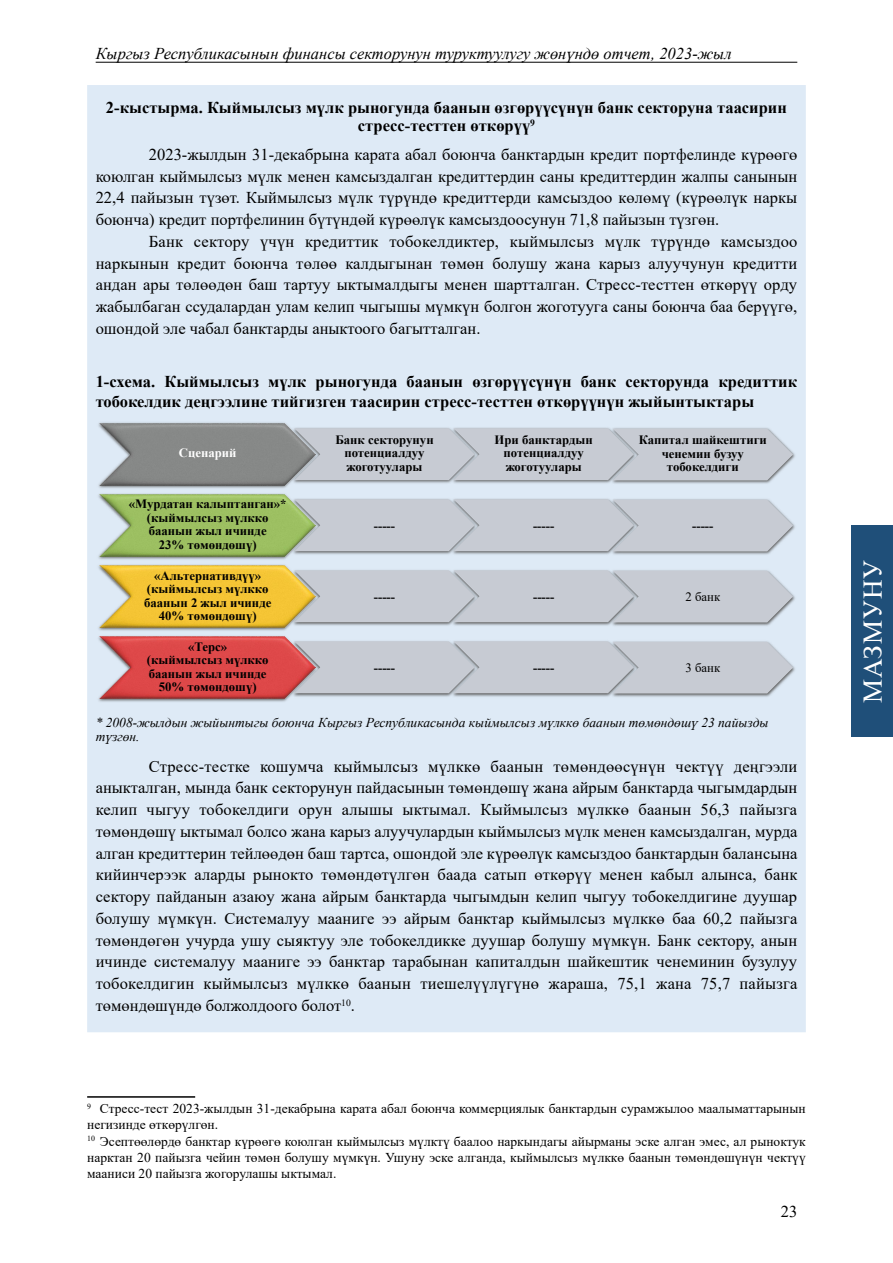
<style>
.page{position:relative;width:893px;height:1263px;background:#fff}
.page>*{position:absolute;margin:0;border:0;box-sizing:border-box;transform-origin:0 0}
.t1{font:27px "Times New Roman";letter-spacing:.035em;color:#fff}
.t2{font:16.5px/21.8px "Times New Roman";color:#000;text-align:justify}
.t3{font:700 16.5px/18.1px "Times New Roman";color:#000;text-align:center}
.t4{font:italic 16.5px "Times New Roman";color:#000}
.t5{font:13.5px/16.2px "Times New Roman";color:#000}
.t6{font:italic 13.5px/14.9px "Times New Roman";color:#000}
.t7{font:700 12.75px/13.5px "Times New Roman";color:#000;text-align:center}
.t8{font:12.75px "Times New Roman";color:#000}
.t9{font:700 12.75px "Times New Roman";color:#fff}
</style>
<div class="page">
<hr style="left:96px;top:62px;width:701px;height:1px;background:#000">
<div style="left:87px;top:85px;width:719px;height:947px;background:#deeaf6"></div>
<img style="left:96px;top:419px;width:701px;height:284px">
<img style="left:100px;top:423px;width:216px;height:62px">
<svg style="left:294px;top:428px;width:499px;height:52px;background:#c5c9d1"></svg>
<img style="left:100px;top:494px;width:216px;height:62px">
<svg style="left:294px;top:499px;width:499px;height:52px;background:#c5cad0"></svg>
<img style="left:100px;top:565px;width:216px;height:62px">
<svg style="left:294px;top:570px;width:499px;height:52px;background:#c6cacf"></svg>
<img style="left:100px;top:636px;width:216px;height:62px">
<svg style="left:294px;top:641px;width:499px;height:52px;background:#c6c8d0"></svg>
<hr style="left:87px;top:1096px;width:108px;height:2px;background:#000">
<div style="left:852px;top:526px;width:41px;height:211px;background:#1f4f79"></div>
<p class="t4" style="left:96px;top:42px;width:637px">Кыргыз Республикасынын финансы секторунун туруктуулугу жөнүндө отчет, 2023-жыл</p>
<p class="t3" style="left:106px;top:98px;width:682px">2-кыстырма. Кыймылсыз мүлк рыногунда баанын өзгөрүүсүнүн банк секторуна таасирин стресс-тесттен өткөрүү<sup>9</sup></p>
<p class="t2" style="left:96px;top:143px;width:703px;text-indent:53px">2023-жылдын 31-декабрына карата абал боюнча банктардын кредит портфелинде күрөөгө коюлган кыймылсыз мүлк менен камсыздалган кредиттердин саны кредиттердин жалпы санынын 22,4 пайызын түзөт. Кыймылсыз мүлк түрүндө кредиттерди камсыздоо көлөмү (күрөөлүк наркы боюнча) кредит портфелинин бүтүндөй күрөөлүк камсыздоосунун 71,8 пайызын түзгөн.</p>
<p class="t2" style="left:96px;top:230px;width:703px;text-indent:53px">Банк сектору үчүн кредиттик тобокелдиктер, кыймылсыз мүлк түрүндө камсыздоо наркынын кредит боюнча төлөө калдыгынан төмөн болушу жана карыз алуучунун кредитти андан ары төлөөдөн баш тартуу ыктымалдыгы менен шартталган. Стресс-тесттен өткөрүү орду жабылбаган ссудалардан улам келип чыгышы мүмкүн болгон жоготууга саны боюнча баа берүүгө, ошондой эле чабал банктарды аныктоого багытталган.</p>
<p class="t3" style="left:96px;top:371px;width:703px;line-height:19.8px;text-align:left">1-схема. Кыймылсыз мүлк рыногунда баанын өзгөрүүсүнүн банк секторунда кредиттик тобокелдик деңгээлине тийгизген таасирин стресс-тесттен өткөрүүнүн жыйынтыктары</p>
<p class="t9" style="left:179px;top:444px;width:59px">Сценарий</p>
<p class="t7" style="left:129px;top:497px;width:159px">«Мурдатан калыптанган»* (кыймылсыз мүлккө баанын жыл ичинде<br>23% төмөндөшү)</p>
<p class="t7" style="left:144px;top:568px;width:129px">«Альтернативдүү» (кыймылсыз мүлккө баанын 2 жыл ичинде<br>40% төмөндөшү)</p>
<p class="t7" style="left:147px;top:639px;width:123px">«Терс»<br>(кыймылсыз мүлккө баанын жыл ичинде<br>50% төмөндөшү)</p>
<p class="t7" style="left:335px;top:433px;width:100px">Банк секторунун потенциалдуу жоготуулары</p>
<p class="t7" style="left:494px;top:433px;width:100px">Ири банктардын потенциалдуу жоготуулары</p>
<p class="t7" style="left:639px;top:433px;width:129px">Капитал шайкештиги ченемин бузуу тобокелдиги</p>
<p class="t7" style="left:374px;top:518px;width:23px">-----</p>
<p class="t7" style="left:533px;top:518px;width:23px">-----</p>
<p class="t7" style="left:692px;top:519px;width:23px">-----</p>
<p class="t7" style="left:374px;top:589px;width:23px">-----</p>
<p class="t7" style="left:533px;top:589px;width:23px">-----</p>
<p class="t8" style="left:685px;top:588px;width:36px">2 банк</p>
<p class="t7" style="left:374px;top:660px;width:23px">-----</p>
<p class="t7" style="left:533px;top:660px;width:23px">-----</p>
<p class="t8" style="left:685px;top:659px;width:36px">3 банк</p>
<p class="t6" style="left:96px;top:714px;width:674px">* 2008-жылдын жыйынтыгы боюнча Кыргыз Республикасында кыймылсыз мүлккө баанын төмөндөшү 23 пайызды түзгөн.</p>
<p class="t2" style="left:96px;top:755px;width:703px;text-indent:53px">Стресс-тестке кошумча кыймылсыз мүлккө баанын төмөндөөсүнүн чектүү деңгээли аныкталган, мында банк секторунун пайдасынын төмөндөшү жана айрым банктарда чыгымдардын келип чыгуу тобокелдиги орун алышы ыктымал. Кыймылсыз мүлккө баанын 56,3 пайызга төмөндөшү ыктымал болсо жана карыз алуучулардын кыймылсыз мүлк менен камсыздалган, мурда алган кредиттерин тейлөөдөн баш тартса, ошондой эле күрөөлүк камсыздоо банктардын балансына кийинчерээк аларды рынокто төмөндөтүлгөн баада сатып өткөрүү менен кабыл алынса, банк сектору пайданын азаюу жана айрым банктарда чыгымдын келип чыгуу тобокелдигине дуушар болушу мүмкүн. Системалуу мааниге ээ айрым банктар кыймылсыз мүлккө баа 60,2 пайызга төмөндөгөн учурда ушу сыяктуу эле тобокелдикке дуушар болушу мүмкүн. Банк сектору, анын ичинде системалуу мааниге ээ банктар тарабынан капиталдын шайкештик ченеминин бузулуу тобокелдигин кыймылсыз мүлккө баанын тиешелүүлүгүнө жараша, 75,1 жана 75,7 пайызга төмөндөшүндө болжолдоого болот<sup>10</sup>.</p>
<p class="t5" style="left:87px;top:1100px;width:720px"><sup>9</sup> Стресс-тест 2023-жылдын 31-декабрына карата абал боюнча коммерциялык банктардын сурамжылоо маалыматтарынын негизинде өткөрүлгөн.<br><sup>10</sup> Эсептөөлөрдө банктар күрөөгө коюлган кыймылсыз мүлктү баалоо наркындагы айырманы эске алган эмес, ал рыноктук нарктан 20 пайызга чейин төмөн болушу мүмкүн. Ушуну эске алганда, кыймылсыз мүлккө баанын төмөндөшүнүн чектүү мааниси 20 пайызга жогорулашы ыктымал.</p>
<p class="t2" style="left:781px;top:1200px;width:18px">23</p>
<h1 class="t1" style="left:854px;top:703px;width:145px;rotate:-90deg">МАЗМУНУ</h1>
</div>
